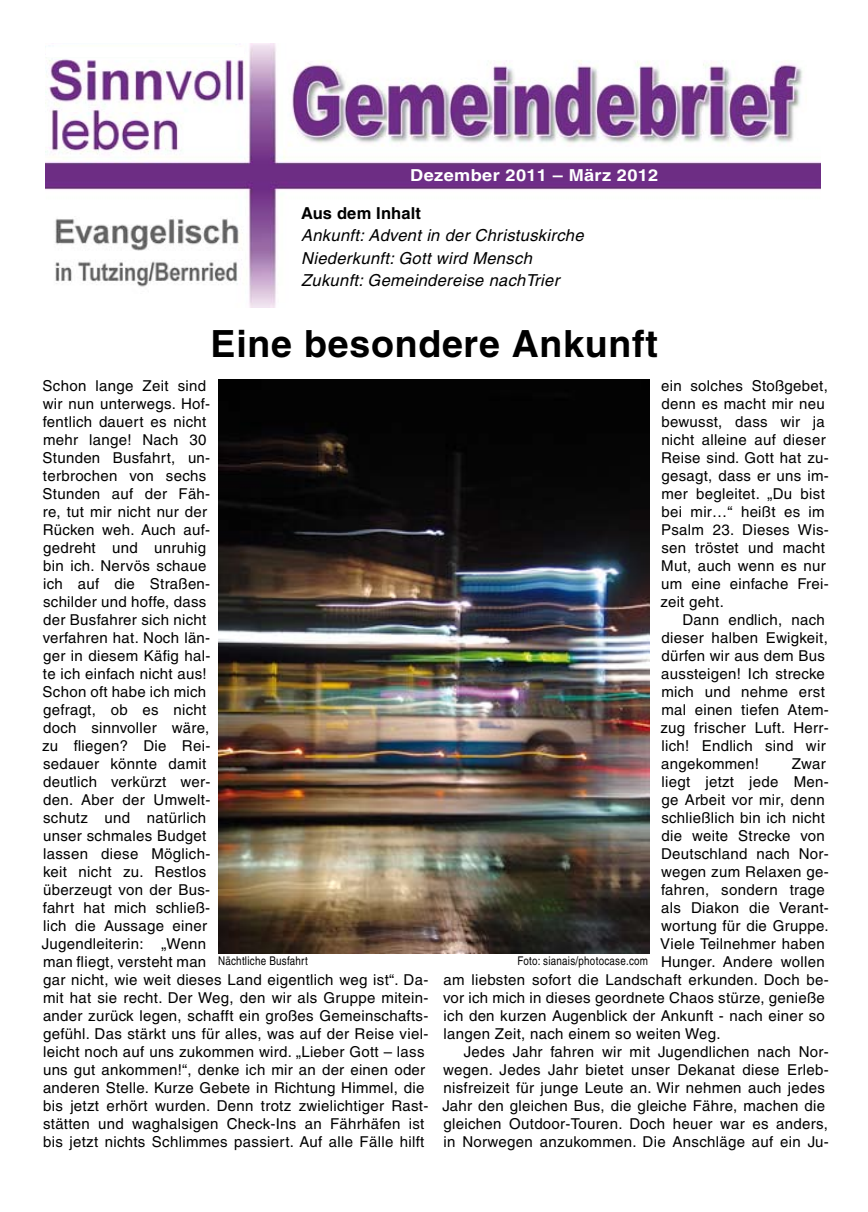
<style>
.page{position:relative;width:868px;height:1212px;background:#fff}
.page>*{position:absolute;margin:0;border:0;box-sizing:border-box;transform-origin:0 0}
.t1{font:700 37.5px "Helvetica";letter-spacing:.02em;color:#000}
.t2{font:italic 16.5px/22.5px "Helvetica";letter-spacing:.02em;color:#000}
.t3{font:700 16.5px "Helvetica";letter-spacing:.02em;color:#fff;scale:1.1 1}
.t4{font:700 16.5px "Helvetica";letter-spacing:.01em;color:#000}
.t5{font:15px/18px "Helvetica";letter-spacing:.02em;color:#000}
.t6{font:condensed 12px "Helvetica";letter-spacing:.02em;color:#000}
</style>
<div class="page">
<img style="left:46px;top:43px;width:774px;height:264px">
<div style="left:46px;top:47px;width:198px;height:10px;background:#fff"></div>
<img style="left:218px;top:379px;width:431px;height:574px">
<p class="t3" style="left:410px;top:165px;width:227px">Dezember 2011 – März 2012</p>
<p class="t4" style="left:301px;top:203px;width:121px">Aus dem Inhalt</p>
<p class="t2" style="left:301px;top:224px;width:284px">Ankunft: Advent in der Christuskirche<br>Niederkunft: Gott wird Mensch<br>Zukunft: Gemeindereise nachTrier</p>
<h1 class="t1" style="left:211px;top:320px;width:449px">Eine besondere Ankunft</h1>
<p class="t5" style="left:42px;top:376px;width:388px">Schon lange Zeit sind<br>wir nun unterwegs. Hof-<br>fentlich dauert es nicht<br>mehr lange! Nach 30<br>Stunden Busfahrt, un-<br>terbrochen von sechs<br>Stunden auf der Fäh-<br>re, tut mir nicht nur der<br>Rücken weh. Auch auf-<br>gedreht und unruhig<br>bin ich. Nervös schaue<br>ich auf die Straßen-<br>schilder und hoffe, dass<br>der Busfahrer sich nicht<br>verfahren hat. Noch län-<br>ger in diesem Käfig hal-<br>te ich einfach nicht aus!<br>Schon oft habe ich mich<br>gefragt, ob es nicht<br>doch sinnvoller wäre,<br>zu fliegen? Die Rei-<br>sedauer könnte damit<br>deutlich verkürzt wer-<br>den. Aber der Umwelt-<br>schutz und natürlich<br>unser schmales Budget<br>lassen diese Möglich-<br>keit nicht zu. Restlos<br>überzeugt von der Bus-<br>fahrt hat mich schließ-<br>lich die Aussage einer<br>Jugendleiterin: „Wenn<br>man fliegt, versteht man<br>gar nicht, wie weit dieses Land eigentlich weg ist“. Da&shy;mit hat sie recht. Der Weg, den wir als Gruppe mitein&shy;ander zurück legen, schafft ein großes Gemeinschafts&shy;gefühl. Das stärkt uns für alles, was auf der Reise viel&shy;leicht noch auf uns zukommen wird. „Lieber Gott – lass uns gut ankommen!“, denke ich mir an der einen oder anderen Stelle. Kurze Gebete in Richtung Himmel, die bis jetzt erhört wurden. Denn trotz zwielichtiger Rast&shy;stätten und waghalsigen Check-Ins an Fährhäfen ist bis jetzt nichts Schlimmes passiert. Auf alle Fälle hilft</p>
<p class="t5" style="left:660px;top:376px;width:170px">ein solches Stoßgebet, denn es macht mir neu bewusst, dass wir ja nicht alleine auf dieser<br>Reise sind. Gott hat zu&shy;gesagt, dass er uns im&shy;mer begleitet. „Du bist bei mir…“ heißt es im<br>Psalm 23. Dieses Wis&shy;sen tröstet und macht<br>Mut, auch wenn es nur um eine einfache Frei&shy;zeit geht.</p>
<p class="t5" style="left:660px;top:610px;width:170px;text-indent:22px">Dann endlich, nach dieser halben Ewigkeit, dürfen wir aus dem Bus aussteigen! Ich strecke mich und nehme erst mal einen tiefen Atem&shy;zug frischer Luft. Herr&shy;lich! Endlich sind wir angekommen!</p>
<p class="t5" style="left:791px;top:754px;width:36px">Zwar</p>
<p class="t5" style="left:661px;top:772px;width:169px">liegt jetzt jede Men-</p>
<p class="t5" style="left:661px;top:790px;width:165px">ge Arbeit vor mir, denn</p>
<p class="t5" style="left:661px;top:808px;width:165px">schließlich bin ich nicht</p>
<p class="t5" style="left:661px;top:826px;width:165px">die weite Strecke von</p>
<p class="t5" style="left:661px;top:844px;width:169px">Deutschland nach Nor-</p>
<p class="t5" style="left:661px;top:862px;width:169px">wegen zum Relaxen ge-</p>
<p class="t5" style="left:661px;top:880px;width:165px">fahren, sondern trage</p>
<p class="t5" style="left:661px;top:898px;width:169px">als Diakon die Verant-</p>
<p class="t5" style="left:661px;top:916px;width:169px">wortung für die Gruppe.</p>
<p class="t5" style="left:660px;top:934px;width:166px">Viele Teilnehmer haben</p>
<p class="t5" style="left:661px;top:952px;width:165px">Hunger. Andere wollen</p>
<p class="t5" style="left:443px;top:970px;width:387px">am liebsten sofort die Landschaft erkunden. Doch be-</p>
<p class="t5" style="left:443px;top:988px;width:383px">vor ich mich in dieses geordnete Chaos stürze, genieße</p>
<p class="t5" style="left:443px;top:1006px;width:382px">ich den kurzen Augenblick der Ankunft - nach einer so</p>
<p class="t5" style="left:443px;top:1024px;width:278px">langen Zeit, nach einem so weiten Weg.</p>
<p class="t5" style="left:463px;top:1042px;width:366px">Jedes Jahr fahren wir mit Jugendlichen nach Nor-</p>
<p class="t5" style="left:443px;top:1060px;width:387px">wegen. Jedes Jahr bietet unser Dekanat diese Erleb-</p>
<p class="t5" style="left:443px;top:1078px;width:383px">nisfreizeit für junge Leute an. Wir nehmen auch jedes</p>
<p class="t5" style="left:442px;top:1096px;width:384px">Jahr den gleichen Bus, die gleiche Fähre, machen die</p>
<p class="t5" style="left:443px;top:1114px;width:386px">gleichen Outdoor-Touren. Doch heuer war es anders,</p>
<p class="t5" style="left:443px;top:1132px;width:386px">in Norwegen anzukommen. Die Anschläge auf ein Ju-</p>
<p class="t6" style="left:218px;top:954px;width:91px">Nächtliche Busfahrt</p>
<p class="t6" style="left:517px;top:954px;width:132px">Foto: sianais/photocase.com</p>
</div>
